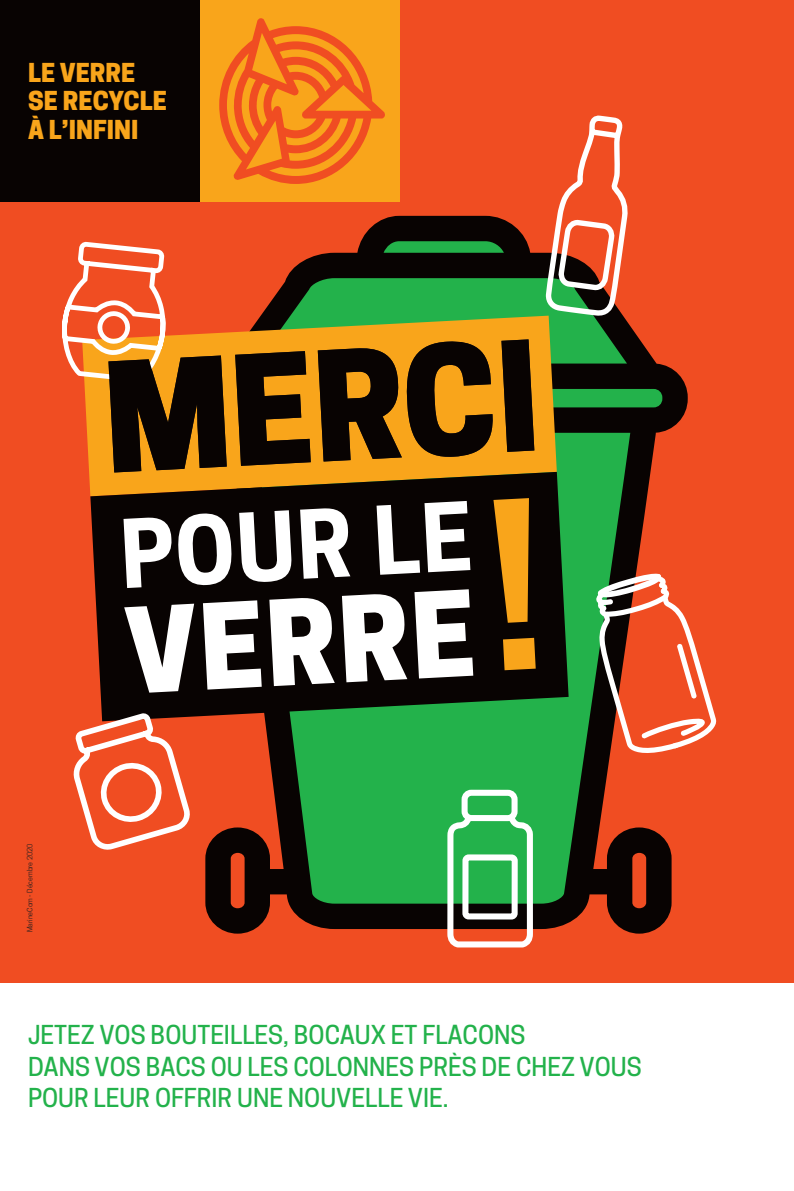
<style>
.page{position:relative;width:794px;height:1191px;background:#fff}
.page>*{position:absolute;margin:0;border:0;box-sizing:border-box;transform-origin:0 0}
.t1{font:800 142.62px "Cooper Hewitt";color:#080302}
.t2{font:800 110.95px "Cooper Hewitt";color:#fff}
.t3{font:700 88.73px "Cooper Hewitt";color:#fff}
.t4{font:500 24.5px/31.5px "Cooper Hewitt";color:#23b24b}
.t5{font:800 24.5px/28.3px "Cooper Hewitt";color:#f9a51b}
.t6{font:7px "Cooper Hewitt";color:#231f20}
</style>
<div class="page">
<div style="left:0;top:0;width:794px;height:982px;background:#f04d22"></div>
<div style="left:0;top:0;width:200px;height:201px;background:#080302"></div>
<div style="left:200px;top:0;width:200px;height:201px;background:#f9a51b"></div>
<svg style="left:219px;top:18px;width:166px;height:166px"></svg>
<svg style="left:205px;top:216px;width:482px;height:717px"></svg>
<svg style="left:86px;top:316px;width:471px;height:171px;background:#efa11c"></svg>
<svg style="left:90px;top:472px;width:478px;height:249px;background:#191507"></svg>
<svg style="left:493px;top:498px;width:43px;height:172px;background:#966210"></svg>
<svg style="left:594px;top:515px;width:123px;height:239px"></svg>
<svg style="left:543px;top:115px;width:89px;height:205px"></svg>
<svg style="left:62px;top:241px;width:105px;height:174px"></svg>
<svg style="left:444px;top:786px;width:92px;height:197px"></svg>
<svg style="left:73px;top:710px;width:118px;height:140px"></svg>
<p class="t5" style="left:28px;top:59px;width:140px">LE VERRE<br>SE RECYCLE<br>À L’INFINI</p>
<h1 class="t1" style="left:100px;top:335px;width:437px;rotate:-3deg">MERCI</h1>
<p class="t6" style="left:26px;top:932px;width:90px;rotate:-90deg">MarineCom - Décembre 2020</p>
<h3 class="t3" style="left:118px;top:502px;width:354px;rotate:-3deg">POUR LE</h3>
<h2 class="t2" style="left:122px;top:586px;width:352px;rotate:-3deg">VERRE</h2>
<p class="t4" style="left:28px;top:1019px;width:615px">JETEZ VOS BOUTEILLES, BOCAUX ET FLACONS<br>DANS VOS BACS OU LES COLONNES PRÈS DE CHEZ VOUS<br>POUR LEUR OFFRIR UNE NOUVELLE VIE.</p>
</div>
